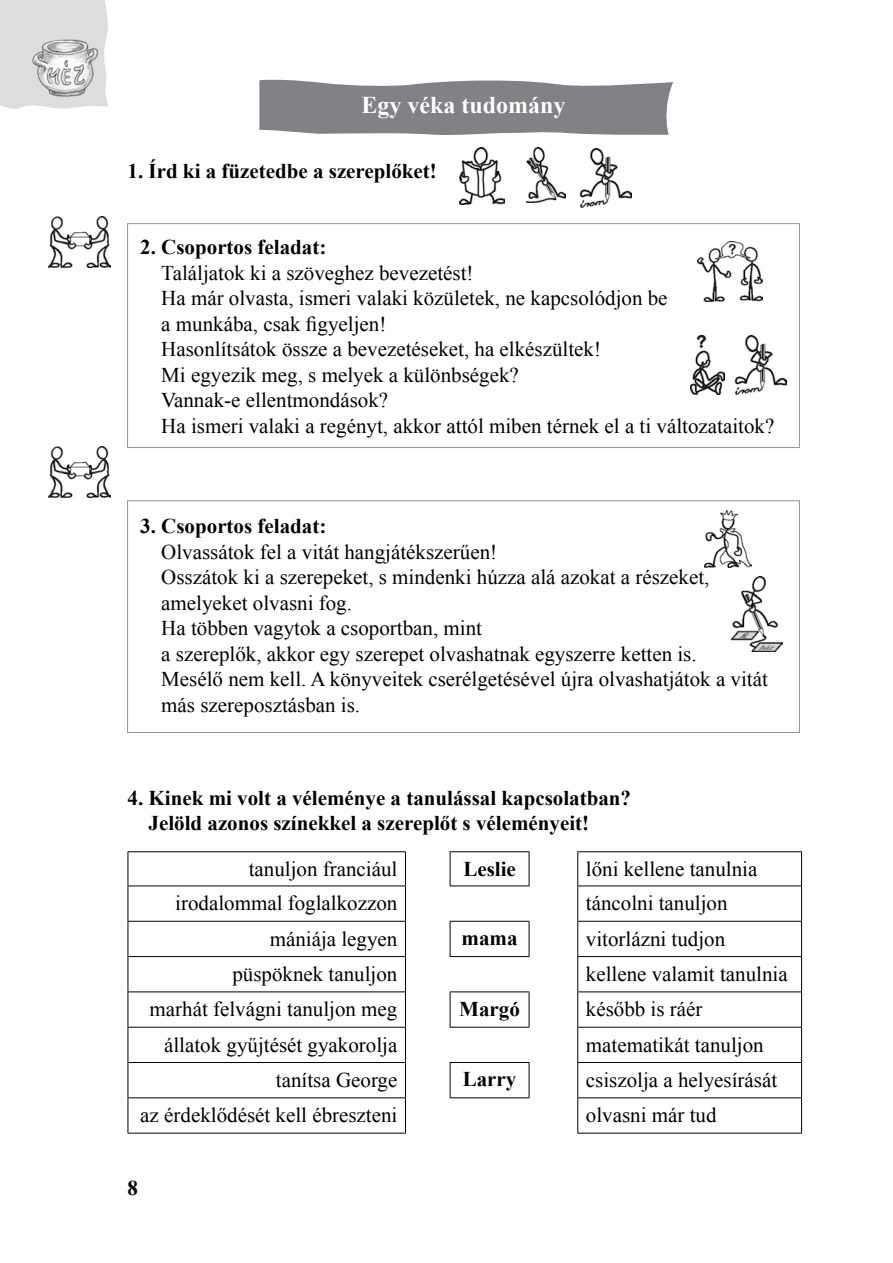
<style>
.page{position:relative;width:893px;height:1263px;background:#fff}
.page>*{position:absolute;margin:0;border:0;box-sizing:border-box;transform-origin:0 0}
.t1{font:700 24px "Times New Roman";color:#fff}
.t2{font:21px/25.5px "Times New Roman";color:#000}
.t3{font:700 21px/25.5px "Times New Roman";color:#000}
</style>
<div class="page">
<svg style="left:0;top:0;width:108px;height:109px;background:#dedfe0"></svg>
<img style="left:31px;top:34px;width:74px;height:68px">
<svg style="left:259px;top:79px;width:414px;height:56px;background:#8e9092"></svg>
<hr style="left:128px;top:851px;width:278px;height:1px;background:#000">
<hr style="left:450px;top:851px;width:79px;height:1px;background:#000">
<hr style="left:577px;top:851px;width:225px;height:1px;background:#000">
<hr style="left:128px;top:885px;width:278px;height:1px;background:#000">
<hr style="left:801px;top:852px;width:1px;height:33px;background:#000">
<hr style="left:128px;top:852px;width:1px;height:33px;background:#000">
<hr style="left:405px;top:852px;width:1px;height:33px;background:#000">
<hr style="left:450px;top:852px;width:1px;height:33px;background:#000">
<hr style="left:529px;top:852px;width:1px;height:33px;background:#000">
<hr style="left:577px;top:852px;width:1px;height:33px;background:#000">
<hr style="left:128px;top:886px;width:1px;height:35px;background:#000">
<hr style="left:405px;top:886px;width:1px;height:35px;background:#000">
<hr style="left:450px;top:885px;width:79px;height:1px;background:#000">
<hr style="left:577px;top:885px;width:225px;height:1px;background:#000">
<hr style="left:577px;top:886px;width:1px;height:35px;background:#000">
<hr style="left:801px;top:886px;width:1px;height:35px;background:#000">
<hr style="left:128px;top:921px;width:278px;height:1px;background:#000">
<hr style="left:450px;top:921px;width:79px;height:1px;background:#000">
<hr style="left:577px;top:921px;width:225px;height:1px;background:#000">
<hr style="left:128px;top:956px;width:278px;height:1px;background:#000">
<hr style="left:801px;top:922px;width:1px;height:34px;background:#000">
<hr style="left:128px;top:922px;width:1px;height:34px;background:#000">
<hr style="left:405px;top:922px;width:1px;height:34px;background:#000">
<hr style="left:450px;top:922px;width:1px;height:34px;background:#000">
<hr style="left:529px;top:922px;width:1px;height:34px;background:#000">
<hr style="left:577px;top:922px;width:1px;height:34px;background:#000">
<hr style="left:128px;top:957px;width:1px;height:34px;background:#000">
<hr style="left:405px;top:957px;width:1px;height:34px;background:#000">
<hr style="left:450px;top:956px;width:79px;height:1px;background:#000">
<hr style="left:577px;top:956px;width:225px;height:1px;background:#000">
<hr style="left:577px;top:957px;width:1px;height:34px;background:#000">
<hr style="left:801px;top:957px;width:1px;height:34px;background:#000">
<hr style="left:128px;top:991px;width:278px;height:1px;background:#000">
<hr style="left:450px;top:991px;width:79px;height:1px;background:#000">
<hr style="left:577px;top:991px;width:225px;height:1px;background:#000">
<hr style="left:128px;top:1027px;width:278px;height:1px;background:#000">
<hr style="left:801px;top:992px;width:1px;height:35px;background:#000">
<hr style="left:128px;top:992px;width:1px;height:35px;background:#000">
<hr style="left:405px;top:992px;width:1px;height:35px;background:#000">
<hr style="left:450px;top:992px;width:1px;height:35px;background:#000">
<hr style="left:529px;top:992px;width:1px;height:35px;background:#000">
<hr style="left:577px;top:992px;width:1px;height:35px;background:#000">
<hr style="left:128px;top:1027px;width:1px;height:35px;background:#000">
<hr style="left:405px;top:1027px;width:1px;height:35px;background:#000">
<hr style="left:450px;top:1027px;width:79px;height:1px;background:#000">
<hr style="left:577px;top:1027px;width:225px;height:1px;background:#000">
<hr style="left:577px;top:1027px;width:1px;height:35px;background:#000">
<hr style="left:801px;top:1027px;width:1px;height:35px;background:#000">
<hr style="left:128px;top:1062px;width:278px;height:1px;background:#000">
<hr style="left:450px;top:1062px;width:79px;height:1px;background:#000">
<hr style="left:577px;top:1062px;width:225px;height:1px;background:#000">
<hr style="left:128px;top:1097px;width:278px;height:1px;background:#000">
<hr style="left:801px;top:1063px;width:1px;height:34px;background:#000">
<hr style="left:128px;top:1133px;width:278px;height:1px;background:#000">
<hr style="left:128px;top:1063px;width:1px;height:34px;background:#000">
<hr style="left:405px;top:1063px;width:1px;height:34px;background:#000">
<hr style="left:450px;top:1063px;width:1px;height:34px;background:#000">
<hr style="left:529px;top:1063px;width:1px;height:34px;background:#000">
<hr style="left:577px;top:1063px;width:1px;height:34px;background:#000">
<hr style="left:128px;top:1098px;width:1px;height:35px;background:#000">
<hr style="left:405px;top:1098px;width:1px;height:35px;background:#000">
<hr style="left:450px;top:1097px;width:79px;height:1px;background:#000">
<hr style="left:577px;top:1097px;width:225px;height:1px;background:#000">
<hr style="left:577px;top:1133px;width:225px;height:1px;background:#000">
<hr style="left:577px;top:1098px;width:1px;height:35px;background:#000">
<hr style="left:801px;top:1098px;width:1px;height:35px;background:#000">
<img style="left:459px;top:147px;width:45px;height:57px">
<img style="left:526px;top:147px;width:40px;height:55px">
<img style="left:580px;top:149px;width:52px;height:58px">
<div style="left:127px;top:223px;width:673px;height:225px;border:1px solid #939598"></div>
<div style="left:127px;top:500px;width:673px;height:233px;border:1px solid #939598"></div>
<img style="left:49px;top:217px;width:62px;height:51px">
<img style="left:49px;top:446px;width:62px;height:51px">
<img style="left:697px;top:241px;width:66px;height:61px">
<img style="left:735px;top:336px;width:52px;height:58px">
<img style="left:691px;top:335px;width:33px;height:59px">
<img style="left:704px;top:510px;width:48px;height:57px">
<img style="left:731px;top:577px;width:51px;height:74px">
<p class="t1" style="left:361px;top:89px;width:206px">Egy véka tudomány</p>
<p class="t3" style="left:128px;top:157px;width:311px">1. Írd ki a füzetedbe a szereplőket!</p>
<p class="t3" style="left:140px;top:234px;width:188px">2. Csoportos feladat:</p>
<p class="t2" style="left:161px;top:260px;width:614px">Találjatok ki a szöveghez bevezetést!<br>Ha már olvasta, ismeri valaki közületek, ne kapcsolódjon be<br>a munkába, csak figyeljen!<br>Hasonlítsátok össze a bevezetéseket, ha elkészültek!<br>Mi egyezik meg, s melyek a különbségek?<br>Vannak-e ellentmondások?<br>Ha ismeri valaki a regényt, akkor attól miben térnek el a ti változataitok?</p>
<p class="t3" style="left:140px;top:513px;width:188px">3. Csoportos feladat:</p>
<p class="t2" style="left:161px;top:539px;width:608px">Olvassátok fel a vitát hangjátékszerűen!<br>Osszátok ki a szerepeket, s mindenki húzza alá azokat a részeket, amelyeket olvasni fog.<br>Ha többen vagytok a csoportban, mint<br>a szereplők, akkor egy szerepet olvashatnak egyszerre ketten is.<br>Mesélő nem kell. A könyveitek cserélgetésével újra olvashatjátok a vitát más szereposztásban is.</p>
<p class="t3" style="left:149px;top:784px;width:484px;text-indent:-21px">4. Kinek mi volt a véleménye a tanulással kapcsolatban?<br>Jelöld azonos színekkel a szereplőt s véleményeit!</p>
<p class="t2" style="left:249px;top:856px;width:150px">tanuljon franciául</p>
<p class="t3" style="left:463px;top:855px;width:54px">Leslie</p>
<p class="t2" style="left:586px;top:856px;width:173px">lőni kellene tanulnia</p>
<p class="t2" style="left:175px;top:890px;width:224px">irodalommal foglalkozzon</p>
<p class="t2" style="left:586px;top:890px;width:143px">táncolni tanuljon</p>
<p class="t2" style="left:270px;top:925px;width:129px">mániája legyen</p>
<p class="t3" style="left:462px;top:925px;width:57px">mama</p>
<p class="t2" style="left:586px;top:925px;width:141px">vitorlázni tudjon</p>
<p class="t2" style="left:232px;top:961px;width:167px">püspöknek tanuljon</p>
<p class="t2" style="left:586px;top:961px;width:203px">kellene valamit tanulnia</p>
<p class="t2" style="left:150px;top:996px;width:249px">marhát felvágni tanuljon meg</p>
<p class="t3" style="left:459px;top:995px;width:62px">Margó</p>
<p class="t2" style="left:586px;top:996px;width:118px">később is ráér</p>
<p class="t2" style="left:164px;top:1031px;width:235px">állatok gyűjtését gyakorolja</p>
<p class="t2" style="left:586px;top:1031px;width:179px">matematikát tanuljon</p>
<p class="t2" style="left:276px;top:1067px;width:123px">tanítsa George</p>
<p class="t3" style="left:463px;top:1066px;width:55px">Larry</p>
<p class="t2" style="left:586px;top:1067px;width:193px">csiszolja a helyesírását</p>
<p class="t2" style="left:140px;top:1102px;width:259px">az érdeklődését kell ébreszteni</p>
<p class="t2" style="left:586px;top:1102px;width:132px">olvasni már tud</p>
<p class="t3" style="left:128px;top:1174px;width:12px">8</p>
</div>
